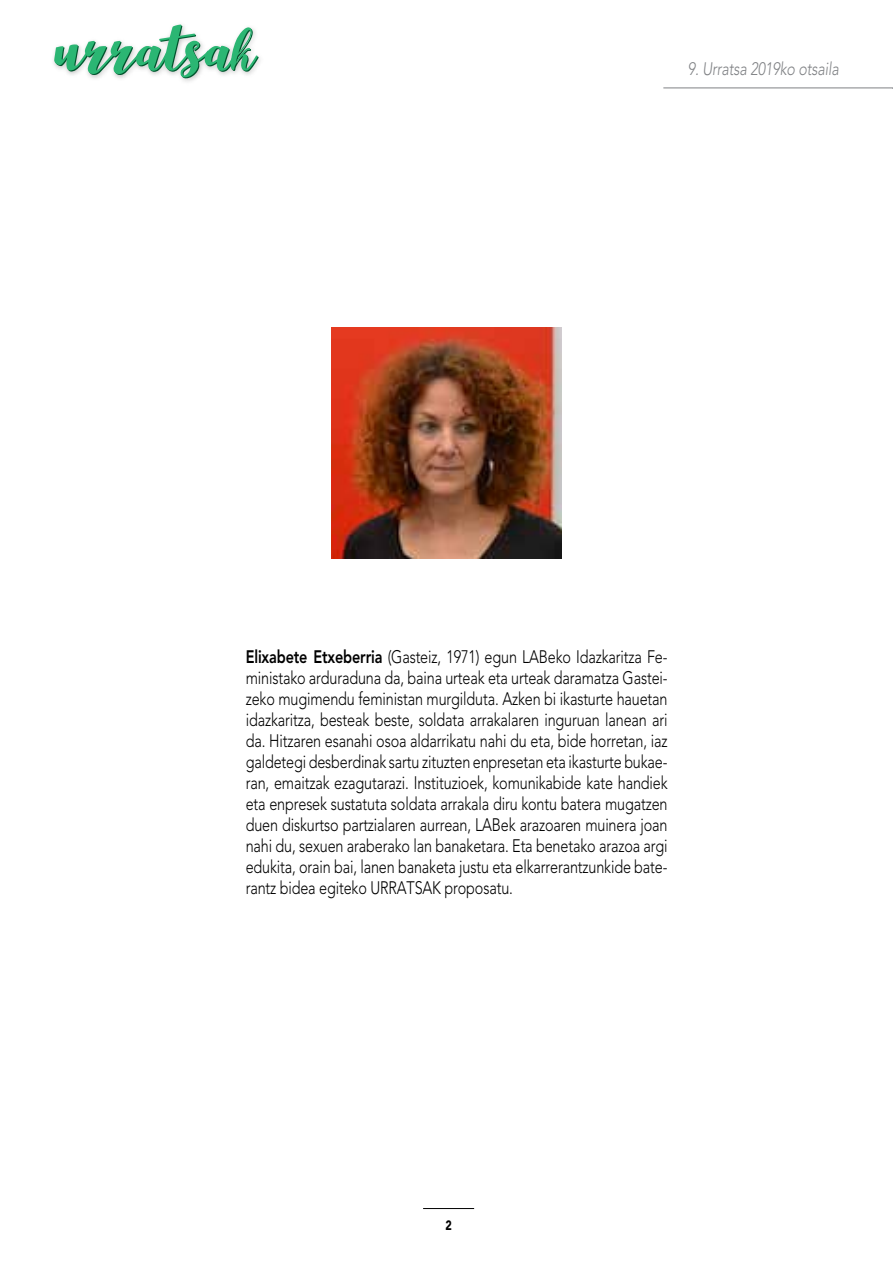
<style>
.page{position:relative;width:893px;height:1263px;background:#fff}
.page>*{position:absolute;margin:0;border:0;box-sizing:border-box;transform-origin:0 0}
.t1{font:88.5px "Aldine";color:#006838}
.t2{font:300 18px/21px "Avenir LT Std";letter-spacing:-.01em;color:#000;text-align:justify;scale:.8 1}
.t3{font:italic 300 18px "Avenir LT Std";letter-spacing:-.01em;color:#808285;scale:.8 1}
.t4{font:900 13.5px "Avenir LT Std";color:#000;scale:.8 1}
.s1{font-weight:800}
</style>
<div class="page">
<img style="left:53px;top:24px;width:207px;height:58px">
<hr style="left:663px;top:88px;width:230px;height:1px;background:#808285">
<hr style="left:423px;top:1208px;width:51px;height:1px;background:#000">
<img style="left:332px;top:327px;width:229px;height:231px">
<h1 class="t1" style="left:55px;top:1px;width:201px">urratsak</h1>
<p class="t3" style="left:688px;top:58px;width:190px">9. Urratsa 2019ko otsaila</p>
<p class="t2" style="left:246px;top:646px;width:529px"><span class="s1">Elixabete Etxeberria</span> (Gasteiz, 1971) egun LABeko Idazkaritza Fe&shy;ministako arduraduna da, baina urteak eta urteak daramatza Gastei&shy;zeko mugimendu feministan murgilduta. Azken bi ikasturte hauetan idazkaritza, besteak beste, soldata arrakalaren inguruan lanean ari da. Hitzaren esanahi osoa aldarrikatu nahi du eta, bide horretan, iaz galdetegi desberdinak sartu zituzten enpresetan eta ikasturte bukae&shy;ran, emaitzak ezagutarazi. Instituzioek, komunikabide kate handiek eta enpresek sustatuta soldata arrakala diru kontu batera mugatzen duen diskurtso partzialaren aurrean, LABek arazoaren muinera joan nahi du, sexuen araberako lan banaketara. Eta benetako arazoa argi edukita, orain bai, lanen banaketa justu eta elkarrerantzunkide bate&shy;rantz bidea egiteko URRATSAK proposatu.</p>
<p class="t4" style="left:445px;top:1217px;width:9px">2</p>
</div>
